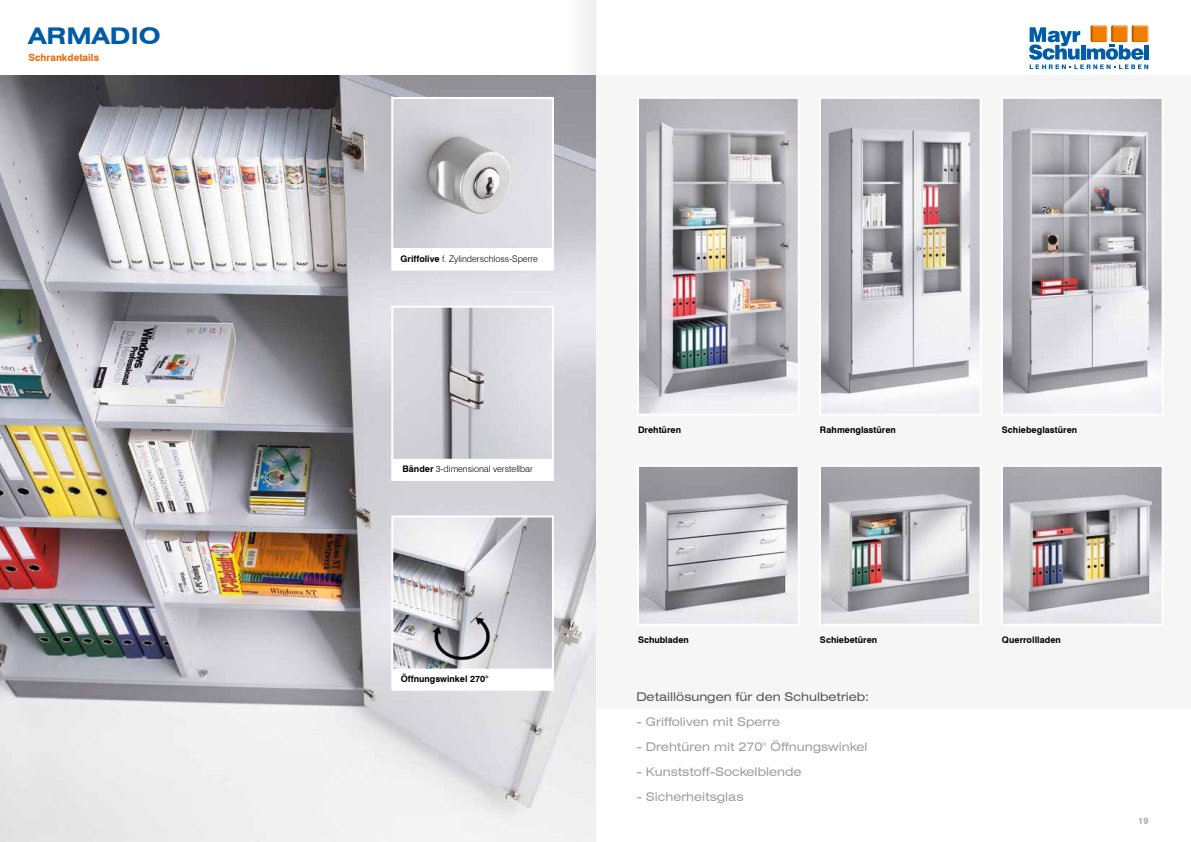
<style>
.page{position:relative;width:1191px;height:842px;background:#fff}
.page>*{position:absolute;margin:0;border:0;box-sizing:border-box;transform-origin:0 0}
.t1{font:700 expanded 23px "Swiss 721 BT";letter-spacing:.01em;color:#005ca5}
.t2{font:expanded 12px "Swiss 721 BT";color:#9d9d9c}
.t3{font:expanded 12px "Swiss 721 BT";color:#555454}
.t4{font:700 10px "Swiss 721 BT";color:#ec6608}
.t5{font:700 9px "Swiss 721 BT";letter-spacing:.005em;color:#000}
.t6{font:300 9px "Swiss 721 BT";color:#000}
.t7{font:700 9px "Swiss 721 BT";color:#a8a8a7}
.s1{font-weight:700}
</style>
<div class="page">
<svg style="left:1029px;top:25px;width:119px;height:44px"></svg>
<div style="left:0;top:75px;width:1191px;height:381px;background:#f6f6f6"></div>
<div style="left:0;top:327px;width:1191px;height:382px;background:#f6f6f6"></div>
<div style="left:562px;top:0;width:33px;height:842px;background:#f8f8f8"></div>
<img style="left:0;top:75px;width:595px;height:767px">
<div style="left:391px;top:246px;width:163px;height:25px;background:#fff;border:2px solid #fff"></div>
<img style="left:394px;top:100px;width:157px;height:147px">
<div style="left:391px;top:97px;width:163px;height:153px;border:2px solid #fff"></div>
<div style="left:391px;top:456px;width:163px;height:25px;background:#fff"></div>
<img style="left:394px;top:309px;width:157px;height:149px">
<div style="left:391px;top:306px;width:163px;height:155px;border:2px solid #fff"></div>
<div style="left:391px;top:666px;width:163px;height:25px;background:#fff"></div>
<img style="left:394px;top:518px;width:157px;height:149px">
<div style="left:391px;top:515px;width:163px;height:155px;border:2px solid #fff"></div>
<img style="left:640px;top:468px;width:156px;height:155px">
<div style="left:637px;top:465px;width:162px;height:161px;border:2px solid #fff"></div>
<img style="left:822px;top:468px;width:156px;height:155px">
<div style="left:819px;top:465px;width:162px;height:161px;border:2px solid #fff"></div>
<img style="left:1004px;top:468px;width:156px;height:155px">
<div style="left:1001px;top:465px;width:162px;height:161px;border:2px solid #fff"></div>
<img style="left:640px;top:100px;width:156px;height:313px">
<div style="left:637px;top:97px;width:162px;height:319px;border:2px solid #fff"></div>
<img style="left:822px;top:100px;width:156px;height:313px">
<div style="left:819px;top:97px;width:162px;height:319px;border:2px solid #fff"></div>
<img style="left:1004px;top:100px;width:156px;height:313px">
<div style="left:1001px;top:97px;width:162px;height:319px;border:2px solid #fff"></div>
<h1 class="t1" style="left:28px;top:21px;width:134px">ARMADIO</h1>
<p class="t4" style="left:28px;top:51px;width:72px">Schrankdetails</p>
<p class="t6" style="left:400px;top:253px;width:139px"><span class="s1">Griffolive</span> f. Zylinderschloss-Sperre</p>
<p class="t6" style="left:402px;top:464px;width:132px"><span class="s1">Bänder</span> 3-dimensional verstellbar</p>
<p class="t5" style="left:401px;top:673px;width:89px">Öffnungswinkel 270°</p>
<p class="t5" style="left:638px;top:424px;width:45px">Drehtüren</p>
<p class="t5" style="left:820px;top:424px;width:77px">Rahmenglastüren</p>
<p class="t5" style="left:1002px;top:424px;width:77px">Schiebeglastüren</p>
<p class="t5" style="left:638px;top:634px;width:52px">Schubladen</p>
<p class="t5" style="left:820px;top:634px;width:59px">Schiebetüren</p>
<p class="t5" style="left:1002px;top:634px;width:60px">Querrollladen</p>
<h2 class="t3" style="left:636px;top:689px;width:234px">Detaillösungen für den Schulbetrieb:</h2>
<h2 class="t2" style="left:636px;top:714px;width:145px">- Griffoliven mit Sperre</h2>
<h2 class="t2" style="left:636px;top:739px;width:233px">- Drehtüren mit 270° Öffnungswinkel</h2>
<h2 class="t2" style="left:636px;top:764px;width:167px">- Kunststoff-Sockelblende</h2>
<h2 class="t2" style="left:636px;top:789px;width:109px">- Sicherheitsglas</h2>
<p class="t7" style="left:1138px;top:815px;width:12px">19</p>
</div>
